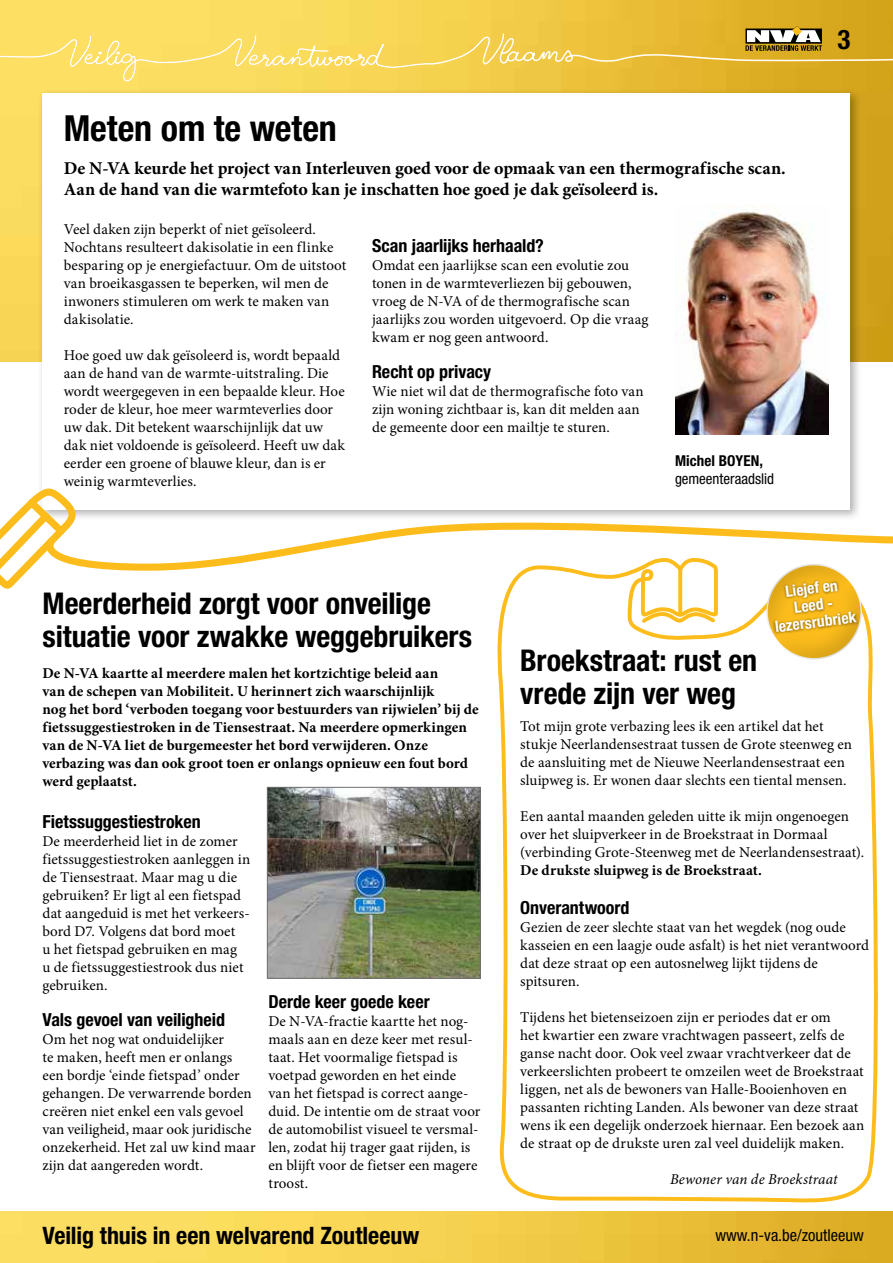
<style>
.page{position:relative;width:893px;height:1263px;background:#fff}
.page>*{position:absolute;margin:0;border:0;box-sizing:border-box;transform-origin:0 0}
.t1{font:700 condensed 36px "Helvetica Neue LT Std";color:#000}
.t2{font:700 condensed 30px/33px "Helvetica Neue LT Std";letter-spacing:-.005em;color:#000}
.t3{font:700 condensed 27px "Helvetica Neue LT Std";color:#000}
.t4{font:700 condensed 24px "Helvetica Neue LT Std";letter-spacing:-.005em;color:#000}
.t5{font:700 18px/21px "Minion Pro";letter-spacing:-.005em;color:#000}
.t6{font:700 condensed 18px "Helvetica Neue LT Std";color:#000}
.t7{font:condensed 16.5px "Helvetica Neue LT Std";color:#000}
.t8{font:700 condensed 15.6px/16.8px "Helvetica Neue LT Std";color:#fff;text-align:center}
.t9{font:15px/18px "Minion Pro";color:#000}
.t10{font:700 15px/18px "Minion Pro";color:#000}
.t11{font:italic 15px "Minion Pro";letter-spacing:.005em;color:#000}
.t12{font:condensed 15px "Helvetica Neue LT Std";color:#000}
.t13{font:700 condensed 15px "Helvetica Neue LT Std";letter-spacing:.005em;color:#000}
</style>
<div class="page">
<img style="left:0;top:0;width:893px;height:361px">
<img style="left:0;top:1212px;width:893px;height:51px">
<svg style="left:0;top:26px;width:893px;height:56px;background:#eecb52"></svg>
<div style="left:37px;top:88px;width:825px;height:433px;background:#000;opacity:.3"></div>
<div style="left:43px;top:94px;width:807px;height:416px;background:#fff"></div>
<svg style="left:0;top:480px;width:893px;height:109px"></svg>
<img style="left:675px;top:205px;width:153px;height:230px">
<img style="left:269px;top:789px;width:209px;height:187px">
<div style="left:267px;top:787px;width:213px;height:191px;border:1px solid #706f6f"></div>
<svg style="left:491px;top:556px;width:401px;height:647px"></svg>
<svg style="left:760px;top:558px;width:109px;height:110px"></svg>
<div style="left:772px;top:579px;width:88px;height:56px;background:#000;opacity:.5"></div>
<h1 class="t1" style="left:64px;top:106px;width:275px">Meten om te weten</h1>
<p class="t5" style="left:64px;top:158px;width:724px">De N-VA keurde het project van Interleuven goed voor de opmaak van een thermografische scan.<br>Aan de hand van die warmtefoto kan je inschatten hoe goed je dak geïsoleerd is.</p>
<p class="t9" style="left:64px;top:220px;width:284px">Veel daken zijn beperkt of niet geïsoleerd.<br>Nochtans resulteert dakisolatie in een flinke besparing op je energiefactuur. Om de uitstoot van broeikasgassen te beperken, wil men de inwoners stimuleren om werk te maken van dakisolatie.</p>
<p class="t9" style="left:64px;top:346px;width:283px">Hoe goed uw dak geïsoleerd is, wordt bepaald aan de hand van de warmte-uitstraling. Die wordt weergegeven in een bepaalde kleur. Hoe roder de kleur, hoe meer warmteverlies door uw dak. Dit betekent waarschijnlijk dat uw dak niet voldoende is geïsoleerd. Heeft uw dak eerder een groene of blauwe kleur, dan is er weinig warmteverlies.</p>
<p class="t6" style="left:372px;top:235px;width:173px">Scan jaarlijks herhaald?</p>
<p class="t9" style="left:372px;top:256px;width:278px">Omdat een jaarlijkse scan een evolutie zou tonen in de warmteverliezen bij gebouwen, vroeg de N-VA of de thermografische scan jaarlijks zou worden uitgevoerd. Op die vraag kwam er nog geen antwoord.</p>
<p class="t6" style="left:372px;top:361px;width:121px">Recht op privacy</p>
<p class="t9" style="left:372px;top:382px;width:273px">Wie niet wil dat de thermografische foto van zijn woning zichtbaar is, kan dit melden aan de gemeente door een mailtje te sturen.</p>
<p class="t13" style="left:675px;top:452px;width:89px">Michel BOYEN,</p>
<p class="t12" style="left:675px;top:470px;width:101px">gemeenteraadslid</p>
<h3 class="t3" style="left:837px;top:23px;width:14px">3</h3>
<h2 class="t2" style="left:43px;top:587px;width:431px">Meerderheid zorgt voor onveilige situatie voor zwakke weggebruikers</h2>
<p class="t10" style="left:43px;top:664px;width:438px">De N-VA kaartte al meerdere malen het kortzichtige beleid aan<br>van de schepen van Mobiliteit. U herinnert zich waarschijnlijk<br>nog het bord ‘verboden toegang voor bestuurders van rijwielen’ bij de fietssuggestiestroken in de Tiensestraat. Na meerdere opmerkingen van de N-VA liet de burgemeester het bord verwijderen. Onze verbazing was dan ook groot toen er onlangs opnieuw een fout bord werd geplaatst.</p>
<p class="t6" style="left:43px;top:811px;width:160px">Fietssuggestiestroken</p>
<p class="t9" style="left:43px;top:832px;width:209px">De meerderheid liet in de zomer fietssuggestiestroken aanleggen in de Tiensestraat. Maar mag u die gebruiken? Er ligt al een fietspad dat aangeduid is met het verkeers&shy;bord D7. Volgens dat bord moet<br>u het fietspad gebruiken en mag<br>u de fietssuggestiestrook dus niet gebruiken.</p>
<p class="t6" style="left:43px;top:1009px;width:184px">Vals gevoel van veiligheid</p>
<p class="t9" style="left:43px;top:1030px;width:215px">Om het nog wat onduidelijker<br>te maken, heeft men er onlangs een bordje ‘einde fietspad’ onder gehangen. De verwarrende borden creëren niet enkel een vals gevoel van veiligheid, maar ook juridische onzekerheid. Het zal uw kind maar zijn dat aangereden wordt.</p>
<p class="t6" style="left:268px;top:991px;width:163px">Derde keer goede keer</p>
<p class="t9" style="left:268px;top:1012px;width:214px">De N-VA-fractie kaartte het nog&shy;maals aan en deze keer met resul&shy;taat. Het voormalige fietspad is voetpad geworden en het einde van het fietspad is correct aange&shy;duid. De intentie om de straat voor de automobilist visueel te versmal&shy;len, zodat hij trager gaat rijden, is en blijft voor de fietser een magere troost.</p>
<p class="t8" style="left:770px;top:585px;width:83px;rotate:-7deg">Liejef en<br>Leed - lezersrubriek</p>
<h2 class="t2" style="left:520px;top:643px;width:238px">Broekstraat: rust en vrede zijn ver weg</h2>
<p class="t9" style="left:520px;top:717px;width:333px">Tot mijn grote verbazing lees ik een artikel dat het stukje Neerlandensestraat tussen de Grote steenweg en de aansluiting met de Nieuwe Neerlandensestraat een sluipweg is. Er wonen daar slechts een tiental mensen.</p>
<p class="t9" style="left:520px;top:807px;width:345px">Een aantal maanden geleden uitte ik mijn ongenoegen over het sluipverkeer in de Broekstraat in Dormaal (verbinding Grote-Steenweg met de Neerlandensestraat).</p>
<p class="t10" style="left:520px;top:860px;width:243px">De drukste sluipweg is de Broekstraat.</p>
<p class="t6" style="left:520px;top:896px;width:111px">Onverantwoord</p>
<p class="t9" style="left:520px;top:918px;width:350px">Gezien de zeer slechte staat van het wegdek (nog oude kasseien en een laagje oude asfalt) is het niet verantwoord dat deze straat op een autosnelweg lijkt tijdens de spitsuren.</p>
<p class="t9" style="left:520px;top:1008px;width:346px">Tijdens het bietenseizoen zijn er periodes dat er om<br>het kwartier een zware vrachtwagen passeert, zelfs de ganse nacht door. Ook veel zwaar vrachtverkeer dat de verkeerslichten probeert te omzeilen weet de Broekstraat liggen, net als de bewoners van Halle-Booienhoven en passanten richting Landen. Als bewoner van deze straat wens ik een degelijk onderzoek hiernaar. Een bezoek aan de straat op de drukste uren zal veel duidelijk maken.</p>
<p class="t11" style="left:670px;top:1168px;width:169px">Bewoner van de Broekstraat</p>
<h3 class="t4" style="left:43px;top:1221px;width:378px">Veilig thuis in een welvarend Zoutleeuw</h3>
<p class="t7" style="left:715px;top:1225px;width:150px">www.n-va.be/zoutleeuw</p>
</div>
